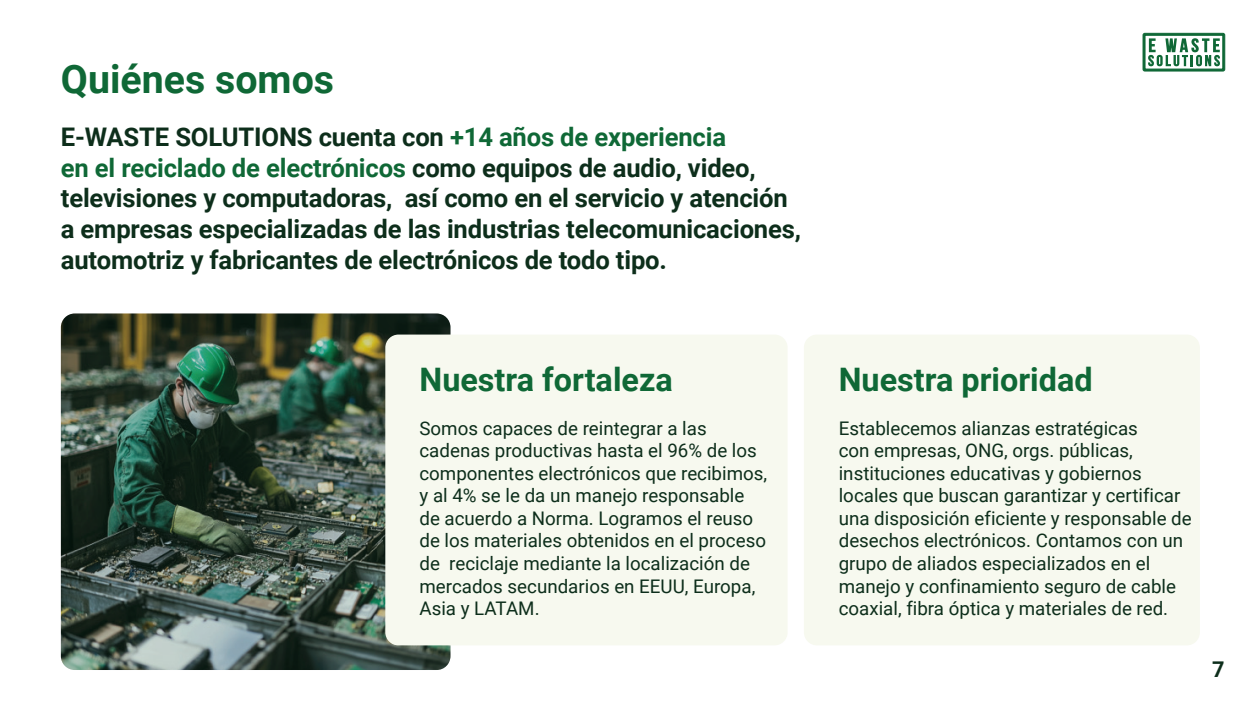
<style>
.page{position:relative;width:1260px;height:709px;background:#fff}
.page>*{position:absolute;margin:0;border:0;box-sizing:border-box;transform-origin:0 0}
.t1{font:700 39.38px "Roboto";color:#0f6836}
.t2{font:700 32.38px "Roboto";color:#0f6836}
.t3{font:700 25.62px/30.8px "Roboto";letter-spacing:-.005em;color:#0d2e1b}
.t4{font:700 21.62px "Roboto";color:#0d2e1b}
.t5{font:18.75px/22.5px "Roboto";color:#0d2e1b}
.s1{color:#0f6836}
</style>
<div class="page">
<svg style="left:1143px;top:33px;width:82px;height:38px"></svg>
<div style="left:804px;top:334px;width:396px;height:311px;background:#f7f9ef;border-radius:13px"></div>
<img style="left:61px;top:313px;width:389px;height:356px">
<div style="left:385px;top:334px;width:403px;height:311px;background:#f7f9ef;border-radius:13px"></div>
<h1 class="t1" style="left:61px;top:51px;width:275px">Quiénes somos</h1>
<p class="t3" style="left:61px;top:120px;width:742px">E-WASTE SOLUTIONS cuenta con <span class="s1">+14 años de experiencia<br>en el reciclado de electrónicos</span> como equipos de audio, video, televisiones y computadoras, así como en el servicio y atención a empresas especializadas de las industrias telecomunicaciones, automotriz y fabricantes de electrónicos de todo tipo.</p>
<h2 class="t2" style="left:419px;top:357px;width:255px">Nuestra fortaleza</h2>
<p class="t5" style="left:419px;top:416px;width:349px">Somos capaces de reintegrar a las cadenas productivas hasta el 96% de los componentes electrónicos que recibimos, y al 4% se le da un manejo responsable de acuerdo a Norma. Logramos el reuso de los materiales obtenidos en el proceso de reciclaje mediante la localización de mercados secundarios en EEUU, Europa, Asia y LATAM.</p>
<h2 class="t2" style="left:839px;top:357px;width:255px">Nuestra prioridad</h2>
<p class="t5" style="left:839px;top:416px;width:355px">Establecemos alianzas estratégicas<br>con empresas, ONG, orgs. públicas, instituciones educativas y gobiernos locales que buscan garantizar y certificar una disposición eficiente y responsable de desechos electrónicos. Contamos con un grupo de aliados especializados en el manejo y confinamiento seguro de cable coaxial, fibra óptica y materiales de red.</p>
<p class="t4" style="left:1212px;top:653px;width:14px">7</p>
</div>
